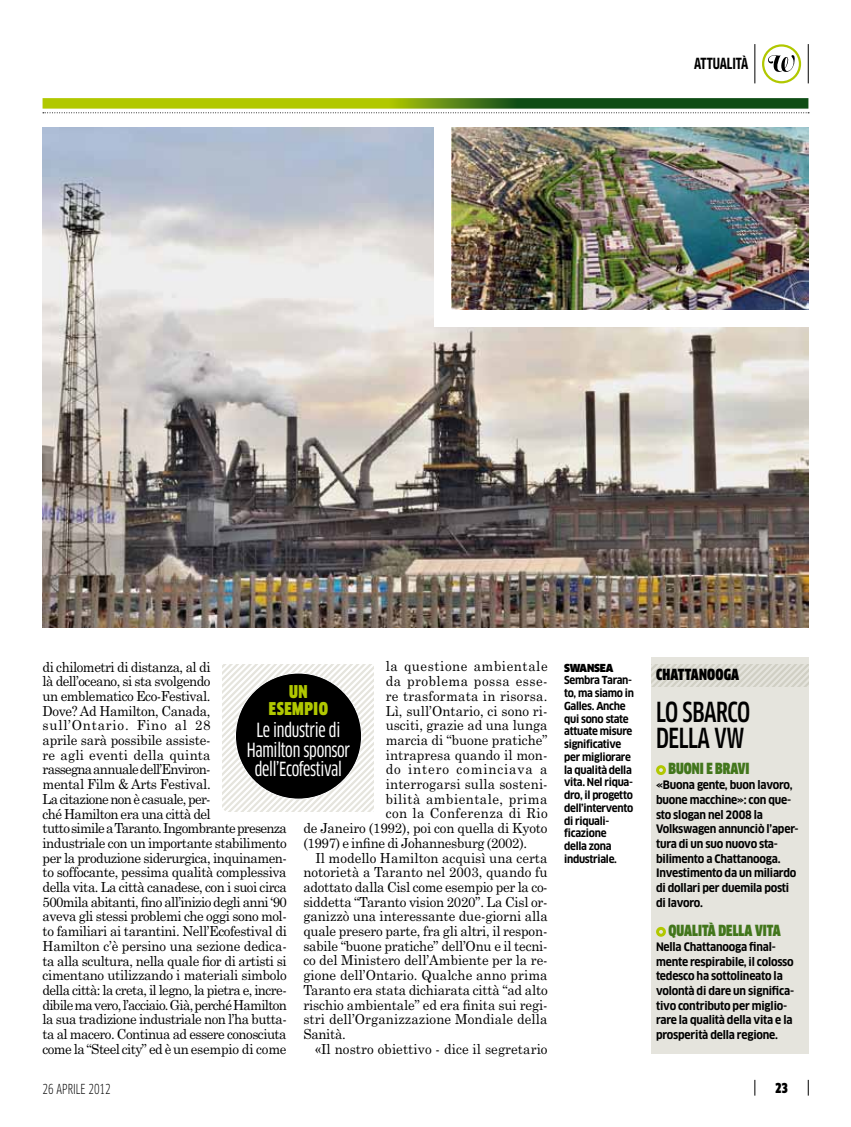
<style>
.page{position:relative;width:851px;height:1127px;background:#fff}
.page>*{position:absolute;margin:0;border:0;box-sizing:border-box;transform-origin:0 0}
.t1{font:500 27px/26.2px "Clan Cond";letter-spacing:-.015em;color:#000}
.t2{font:19.05px/19px "Clan Cond News";letter-spacing:-.015em;color:#fff;text-align:center}
.t3{font:900 17.25px/17.2px "Clan Cond";letter-spacing:.03em;color:#b1c800;text-align:center}
.t4{font:900 15px "Clan Cond";letter-spacing:.005em;color:#42761c}
.t5{font:900 15px "Clan Cond";letter-spacing:.015em;color:#000}
.t6{font:700 15px "Clan Cond";letter-spacing:-.005em;color:#000}
.t7{font:13.8px/14.7px "Century Schoolbook Std";letter-spacing:-.02em;color:#000;scale:.96 1}
.t8{font:13.8px "Century Schoolbook Std";color:#000;scale:.96 1}
.t9{font:13.8px "Century Schoolbook Std";letter-spacing:.005em;color:#000;scale:.96 1}
.t10{font:13.8px "Century Schoolbook Std";letter-spacing:.01em;color:#000;scale:.96 1}
.t11{font:13.8px "Century Schoolbook Std";letter-spacing:.015em;color:#000;scale:.96 1}
.t12{font:13.8px "Century Schoolbook Std";letter-spacing:.035em;color:#000;scale:.96 1}
.t13{font:13.8px "Century Schoolbook Std";letter-spacing:.045em;color:#000;scale:.96 1}
.t14{font:13.8px "Century Schoolbook Std";letter-spacing:.04em;color:#000;scale:.96 1}
.t15{font:13.8px "Century Schoolbook Std";letter-spacing:.03em;color:#000;scale:.96 1}
.t16{font:13.8px "Century Schoolbook Std";letter-spacing:.065em;color:#000;scale:.96 1}
.t17{font:13.5px "Clan Cond";color:#000}
.t18{font:900 13.5px "Clan Cond";color:#000}
.t19{font:700 11.4px/14.7px "Clan Narrow";letter-spacing:-.015em;color:#000}
.t20{font:700 10.8px/12.8px "Clan Narrow";letter-spacing:-.025em;color:#000}
.t21{font:900 10.8px "Clan Narrow";letter-spacing:-.015em;color:#000}
</style>
<div class="page">
<svg style="left:807px;top:1080px;width:1px;height:15px"></svg>
<svg style="left:754px;top:1080px;width:1px;height:15px"></svg>
<svg style="left:766px;top:53px;width:29px;height:19px"></svg>
<hr style="left:807px;top:44px;width:1px;height:39px;background:#000">
<hr style="left:754px;top:44px;width:1px;height:39px;background:#000">
<div style="left:761px;top:44px;width:40px;height:39px;border:2px solid #b1c800;border-radius:50%"></div>
<svg style="left:43px;top:112px;width:765px;height:1px"></svg>
<svg style="left:43px;top:98px;width:765px;height:11px;background:#6c9316"></svg>
<div style="left:651px;top:657px;width:157px;height:397px;background:#e5e4dd"></div>
<div style="left:656px;top:765px;width:9px;height:10px;border:3px solid #b1c800;border-radius:50%"></div>
<div style="left:656px;top:927px;width:9px;height:10px;border:3px solid #b1c800;border-radius:50%"></div>
<img style="left:43px;top:128px;width:765px;height:499px">
<svg style="left:222px;top:664px;width:152px;height:147px"></svg>
<div style="left:235px;top:673px;width:126px;height:126px;background:#000;border-radius:50%"></div>
<svg style="left:651px;top:664px;width:157px;height:22px"></svg>
<img style="left:451px;top:128px;width:357px;height:182px">
<div style="left:434px;top:118px;width:16px;height:206px;background:#fff"></div>
<div style="left:434px;top:310px;width:374px;height:17px;background:#fff"></div>
<p class="t6" style="left:694px;top:54px;width:56px">ATTUALITÀ</p>
<p class="t7" style="left:43px;top:659px;width:256px">di chilometri di distanza, al di<br>là dell’oceano, si sta svolgendo<br>un emblematico Eco-Festival.<br>Dove? Ad Hamilton, Canada, sull’Ontario. Fino al 28<br>aprile sarà possibile assiste-<br>re agli eventi della quinta<br>rassegna annuale dell’Environ-<br>mental Film &amp; Arts Festival.<br>La citazione non è casuale, per-<br>ché Hamilton era una città del<br>tutto simile a Taranto. Ingombrante presenza industriale con un importante stabilimento per la produzione siderurgica, inquinamen&shy;to soffocante, pessima qualità complessiva della vita. La città canadese, con i suoi circa 500mila abitanti, fino all’inizio degli anni ‘90 aveva gli stessi problemi che oggi sono mol&shy;to familiari ai tarantini. Nell’Ecofestival di Hamilton c’è persino una sezione dedica&shy;ta alla scultura, nella quale fior di artisti si cimentano utilizzando i materiali simbolo della città: la creta, il legno, la pietra e, incre&shy;dibile ma vero, l’acciaio. Già, perché Hamilton la sua tradizione industriale non l’ha butta&shy;ta al macero. Continua ad essere conosciuta come la “Steel city” ed è un esempio di come</p>
<p class="t13" style="left:386px;top:658px;width:170px">la questione ambientale</p>
<p class="t14" style="left:386px;top:672px;width:170px">da problema possa esse-</p>
<p class="t11" style="left:386px;top:687px;width:170px">re trasformata in risorsa.</p>
<p class="t9" style="left:386px;top:702px;width:170px">Lì, sull’Ontario, ci sono ri-</p>
<p class="t8" style="left:386px;top:716px;width:170px">usciti, grazie ad una lunga</p>
<p class="t8" style="left:386px;top:731px;width:170px">marcia di “buone pratiche”</p>
<p class="t9" style="left:386px;top:746px;width:170px">intrapresa quando il mon-</p>
<p class="t16" style="left:386px;top:761px;width:170px">do intero cominciava a</p>
<p class="t10" style="left:386px;top:775px;width:170px">interrogarsi sulla sosteni-</p>
<p class="t12" style="left:386px;top:790px;width:170px">bilità ambientale, prima</p>
<p class="t15" style="left:386px;top:805px;width:170px">con la Conferenza di Rio</p>
<p class="t7" style="left:303px;top:820px;width:256px">de Janeiro (1992), poi con quella di Kyoto</p>
<p class="t7" style="left:303px;top:835px;width:234px">(1997) e infine di Johannesburg (2002).</p>
<p class="t8" style="left:315px;top:849px;width:243px">Il modello Hamilton acquisì una certa</p>
<p class="t9" style="left:303px;top:863px;width:256px">notorietà a Taranto nel 2003, quando fu</p>
<p class="t7" style="left:303px;top:879px;width:256px">adottato dalla Cisl come esempio per la co-</p>
<p class="t7" style="left:303px;top:894px;width:256px">siddetta “Taranto vision 2020”. La Cisl or-</p>
<p class="t8" style="left:303px;top:908px;width:256px">ganizzò una interessante due-giorni alla</p>
<p class="t7" style="left:303px;top:923px;width:256px">quale presero parte, fra gli altri, il respon-</p>
<p class="t7" style="left:303px;top:938px;width:256px">sabile “buone pratiche” dell’Onu e il tecni-</p>
<p class="t8" style="left:303px;top:952px;width:256px">co del Ministero dell’Ambiente per la re-</p>
<p class="t9" style="left:303px;top:966px;width:256px">gione dell’Ontario. Qualche anno prima</p>
<p class="t7" style="left:303px;top:982px;width:256px">Taranto era stata dichiarata città “ad alto</p>
<p class="t7" style="left:303px;top:997px;width:256px">rischio ambientale” ed era finita sui regi-</p>
<p class="t10" style="left:303px;top:1010px;width:256px">stri dell’Organizzazione Mondiale della</p>
<p class="t7" style="left:303px;top:1026px;width:46px">Sanità.</p>
<p class="t10" style="left:315px;top:1040px;width:243px">«Il nostro obiettivo - dice il segretario</p>
<p class="t3" style="left:269px;top:683px;width:61px">UN<br>ESEMPIO</p>
<h2 class="t2" style="left:246px;top:721px;width:105px">Le industrie di<br>Hamilton sponsor dell’Ecofestival</h2>
<p class="t21" style="left:564px;top:661px;width:51px">SWANSEA</p>
<p class="t20" style="left:564px;top:674px;width:71px">Sembra Taran&shy;to, ma siamo in<br>Galles. Anche qui sono state attuate misure significative per migliorare la qualità della vita. Nel riqua&shy;dro, il progetto dell’intervento di riquali&shy;ficazione<br>della zona industriale.</p>
<p class="t5" style="left:656px;top:665px;width:85px">CHATTANOOGA</p>
<h1 class="t1" style="left:656px;top:699px;width:96px">LO SBARCO<br>DELLA VW</h1>
<p class="t4" style="left:668px;top:759px;width:83px">BUONI E BRAVI</p>
<p class="t19" style="left:656px;top:778px;width:144px">«Buona gente, buon lavoro, buone macchine»: con que&shy;sto slogan nel 2008 la<br>Volkswagen annunciò l’aper&shy;tura di un suo nuovo sta&shy;bilimento a Chattanooga.<br>Investimento da un miliardo di dollari per duemila posti di lavoro.</p>
<p class="t4" style="left:668px;top:921px;width:114px">QUALITÀ DELLA VITA</p>
<p class="t19" style="left:656px;top:939px;width:139px">Nella Chattanooga final&shy;mente respirabile, il colosso tedesco ha sottolineato la volontà di dare un significa&shy;tivo contributo per miglio&shy;rare la qualità della vita e la prosperità della regione.</p>
<p class="t17" style="left:43px;top:1080px;width:70px">26 Aprile 2012</p>
<p class="t18" style="left:775px;top:1079px;width:14px">23</p>
</div>
